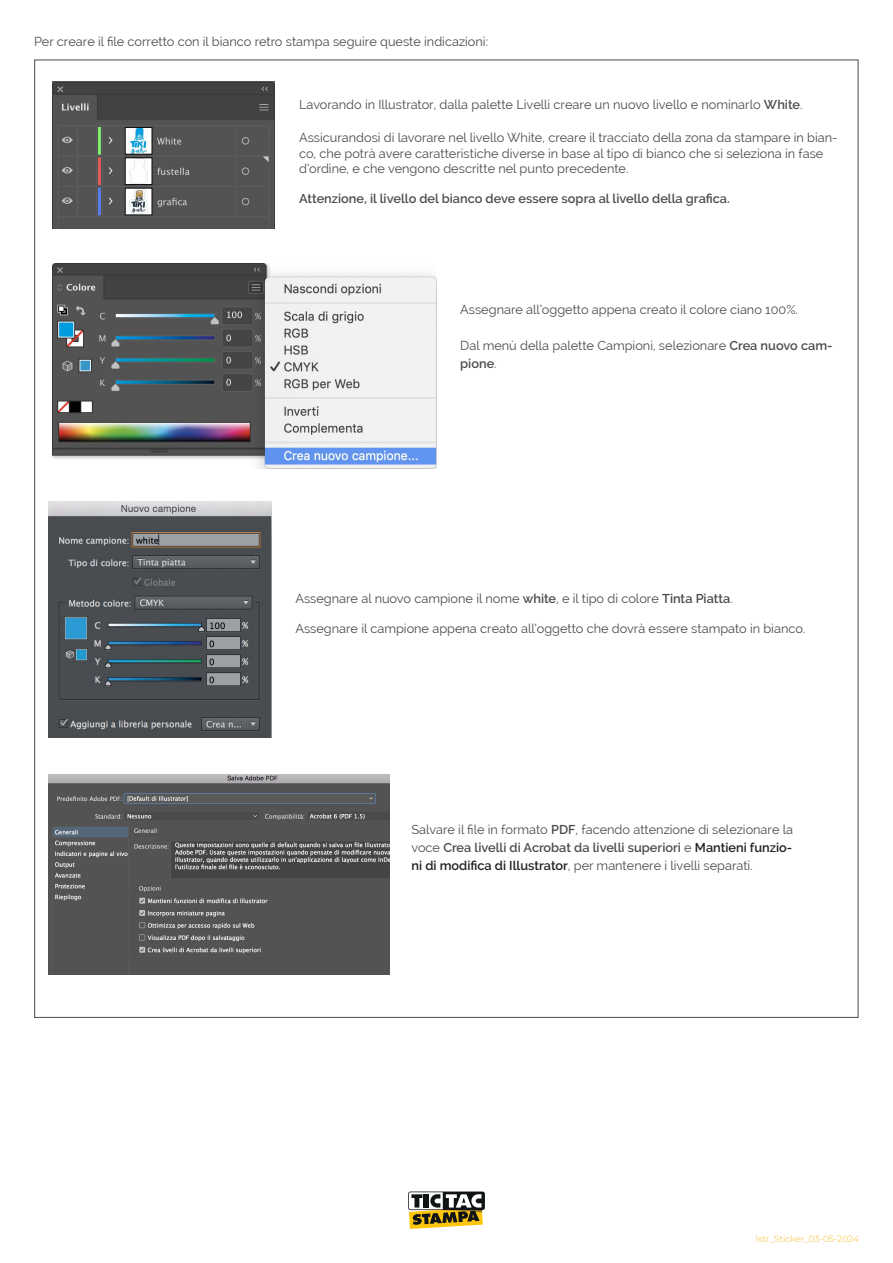
<style>
.page{position:relative;width:893px;height:1263px;background:#fff}
.page>*{position:absolute;margin:0;border:0;box-sizing:border-box;transform-origin:0 0}
.t1{font:12.75px/18px "Raleway";color:#4b4c4d}
.t2{font:600 12.75px "Raleway";color:#4b4c4d}
.t3{font:300 9px "Montserrat";color:#f7bc28}
.s1{font-weight:600}
.s2{font-weight:600;color:#231f20}
</style>
<div class="page">
<svg style="left:408px;top:1191px;width:77px;height:38px"></svg>
<img style="left:52px;top:81px;width:222px;height:148px">
<img style="left:52px;top:263px;width:385px;height:206px">
<img style="left:49px;top:502px;width:222px;height:235px">
<img style="left:49px;top:774px;width:340px;height:200px">
<p class="t1" style="left:34px;top:32px;width:456px">Per creare il file corretto con il bianco retro stampa seguire queste indicazioni:</p>
<p class="t1" style="left:299px;top:95px;width:505px">Lavorando in Illustrator, dalla palette Livelli creare un nuovo livello e nominarlo <span class="s1">White</span>.</p>
<p class="t1" style="left:299px;top:130px;width:540px;line-height:15.3px">Assicurandosi di lavorare nel livello White, creare il tracciato della zona da stampare in bian&shy;co, che potrà avere caratteristiche diverse in base al tipo di bianco che si seleziona in fase d’ordine, e che vengono descritte nel punto precedente.</p>
<p class="t2" style="left:299px;top:192px;width:432px">Attenzione, il livello del bianco deve essere sopra al livello della grafica.</p>
<p class="t1" style="left:460px;top:300px;width:339px">Assegnare all’oggetto appena creato il colore ciano 100%.</p>
<p class="t1" style="left:460px;top:336px;width:374px">Dal menù della palette Campioni, selezionare <span class="s1">Crea nuovo cam&shy;pione</span>.</p>
<p class="t1" style="left:295px;top:589px;width:439px">Assegnare al nuovo campione il nome <span class="s1">white</span>, e il tipo di colore <span class="s1">Tinta Piatta</span>.</p>
<p class="t1" style="left:295px;top:620px;width:511px">Assegnare il campione appena creato all’oggetto che dovrà essere stampato in bianco.</p>
<p class="t1" style="left:411px;top:820px;width:383px;text-align:justify">Salvare il file in formato <span class="s1">PDF</span>, facendo attenzione di selezionare la voce <span class="s1">Crea livelli di Acrobat da livelli superiori</span> e <span class="s2">Mantieni funzio&shy;ni di modifica di Illustrator</span>, per mantenere i livelli separati.</p>
<p class="t3" style="left:755px;top:1232px;width:105px">Istr_Sticker_03-05-2024</p>
</div>
